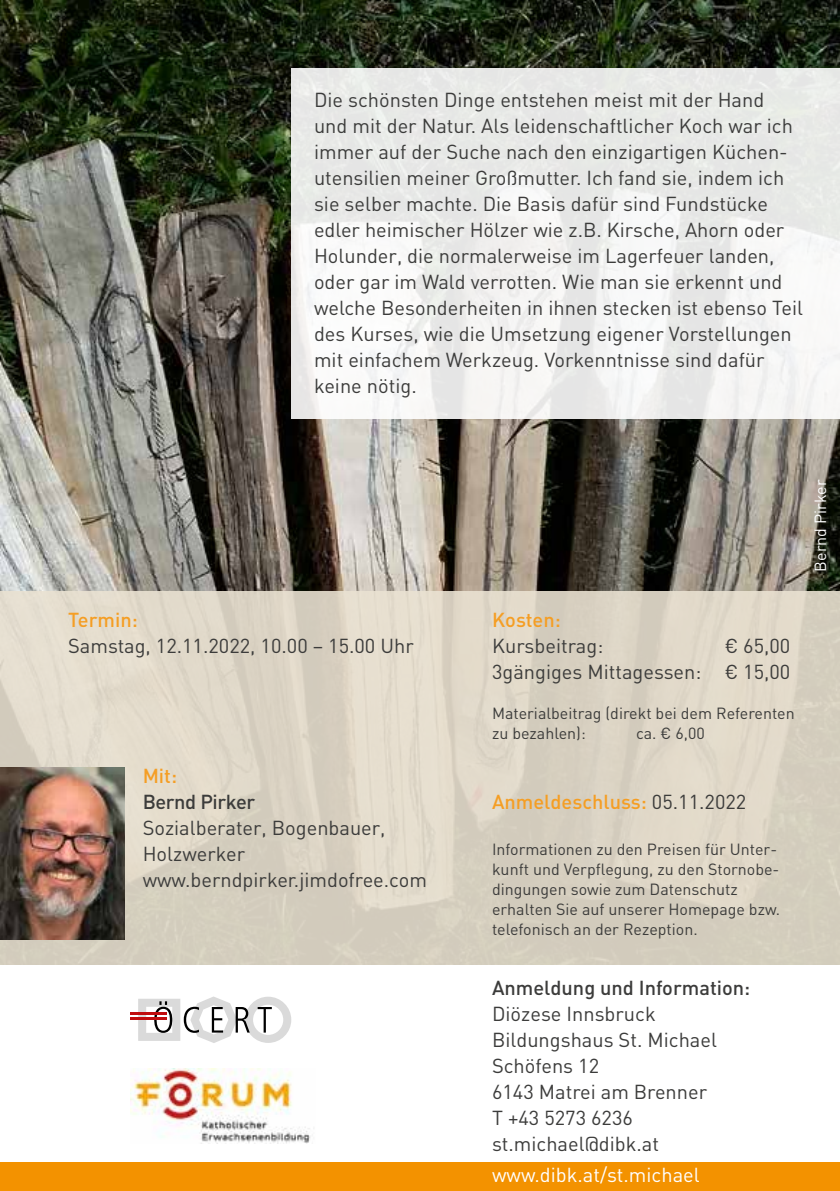
<style>
.page{position:relative;width:840px;height:1191px;background:#fff}
.page>*{position:absolute;margin:0;border:0;box-sizing:border-box;transform-origin:0 0}
.t1{font:20px/26px "DIN";color:#3c3c3b}
.t2{font:500 20px "DIN";color:#f59e24}
.t3{font:500 20px "DIN";color:#3c3c3b}
.t4{font:20px "DIN";color:#fff}
.t5{font:500 20px "DIN";letter-spacing:-.02em;color:#3c3c3b}
.t6{font:16px/20px "DIN";color:#3c3c3b}
.t7{font:16px "DIN";color:#fff}
.s1{font-weight:400;color:#3c3c3b}
</style>
<div class="page">
<img style="left:0;top:0;width:839px;height:591px">
<div style="left:291px;top:68px;width:548px;height:351px;background:linear-gradient(to right,#efefee,#edeeed)"></div>
<div style="left:0;top:591px;width:839px;height:571px;background:#dcd4c4"></div>
<img style="left:0;top:767px;width:124px;height:172px">
<div style="left:0;top:965px;width:839px;height:207px;background:#fff"></div>
<div style="left:0;top:1162px;width:839px;height:29px;background:#f39200"></div>
<svg style="left:138px;top:996px;width:153px;height:47px"></svg>
<hr style="left:130px;top:1012px;width:36px;height:3px;background:#c00d0e">
<hr style="left:130px;top:1017px;width:36px;height:2px;background:#c00d0e">
<img style="left:130px;top:1068px;width:181px;height:75px">
<p class="t1" style="left:314px;top:86px;width:490px">Die schönsten Dinge entstehen meist mit der Hand<br>und mit der Natur. Als leidenschaftlicher Koch war ich immer auf der Suche nach den einzigartigen Küchen&shy;utensilien meiner Großmutter. Ich fand sie, indem ich sie selber machte. Die Basis dafür sind Fundstücke edler heimischer Hölzer wie z.B. Kirsche, Ahorn oder Holunder, die normalerweise im Lagerfeuer landen, oder gar im Wald verrotten. Wie man sie erkennt und welche Besonderheiten in ihnen stecken ist ebenso Teil des Kurses, wie die Umsetzung eigener Vorstellungen mit einfachem Werkzeug. Vorkenntnisse sind dafür keine nötig.</p>
<p class="t2" style="left:68px;top:607px;width:71px">Termin:</p>
<p class="t1" style="left:68px;top:632px;width:347px">Samstag, 12.11.2022, 10.00 – 15.00 Uhr</p>
<p class="t2" style="left:143px;top:763px;width:36px">Mit:</p>
<p class="t5" style="left:143px;top:789px;width:114px">Bernd Pirker</p>
<p class="t1" style="left:143px;top:814px;width:286px">Sozialberater, Bogenbauer,<br>Holzwerker www.berndpirker.jimdofree.com</p>
<p class="t2" style="left:492px;top:607px;width:70px">Kosten:</p>
<p class="t1" style="left:492px;top:632px;width:113px">Kursbeitrag:</p>
<p class="t1" style="left:492px;top:632px;width:300px;text-align:right">€ 65,00<br>3gängiges Mittagessen: € 15,00</p>
<p class="t6" style="left:492px;top:703px;width:304px">Materialbeitrag (direkt bei dem Referenten zu bezahlen):</p>
<p class="t6" style="left:636px;top:723px;width:70px">ca. € 6,00</p>
<p class="t2" style="left:492px;top:789px;width:256px">Anmeldeschluss: <span class="s1">05.11.2022</span></p>
<p class="t6" style="left:492px;top:839px;width:289px">Informationen zu den Preisen für Unter&shy;kunft und Verpflegung, zu den Stornobe&shy;dingungen sowie zum Datenschutz erhalten Sie auf unserer Homepage bzw. telefonisch an der Rezeption.</p>
<p class="t3" style="left:492px;top:974px;width:259px">Anmeldung und Information:</p>
<p class="t1" style="left:492px;top:1000px;width:226px">Diözese Innsbruck<br>Bildungshaus St. Michael<br>Schöfens 12<br>6143 Matrei am Brenner<br>T +43 5273 6236 st.michael@dibk.at</p>
<p class="t4" style="left:492px;top:1162px;width:209px">www.dibk.at/st.michael</p>
<p class="t7" style="left:810px;top:571px;width:93px;rotate:-90deg">Bernd Pirker</p>
</div>
